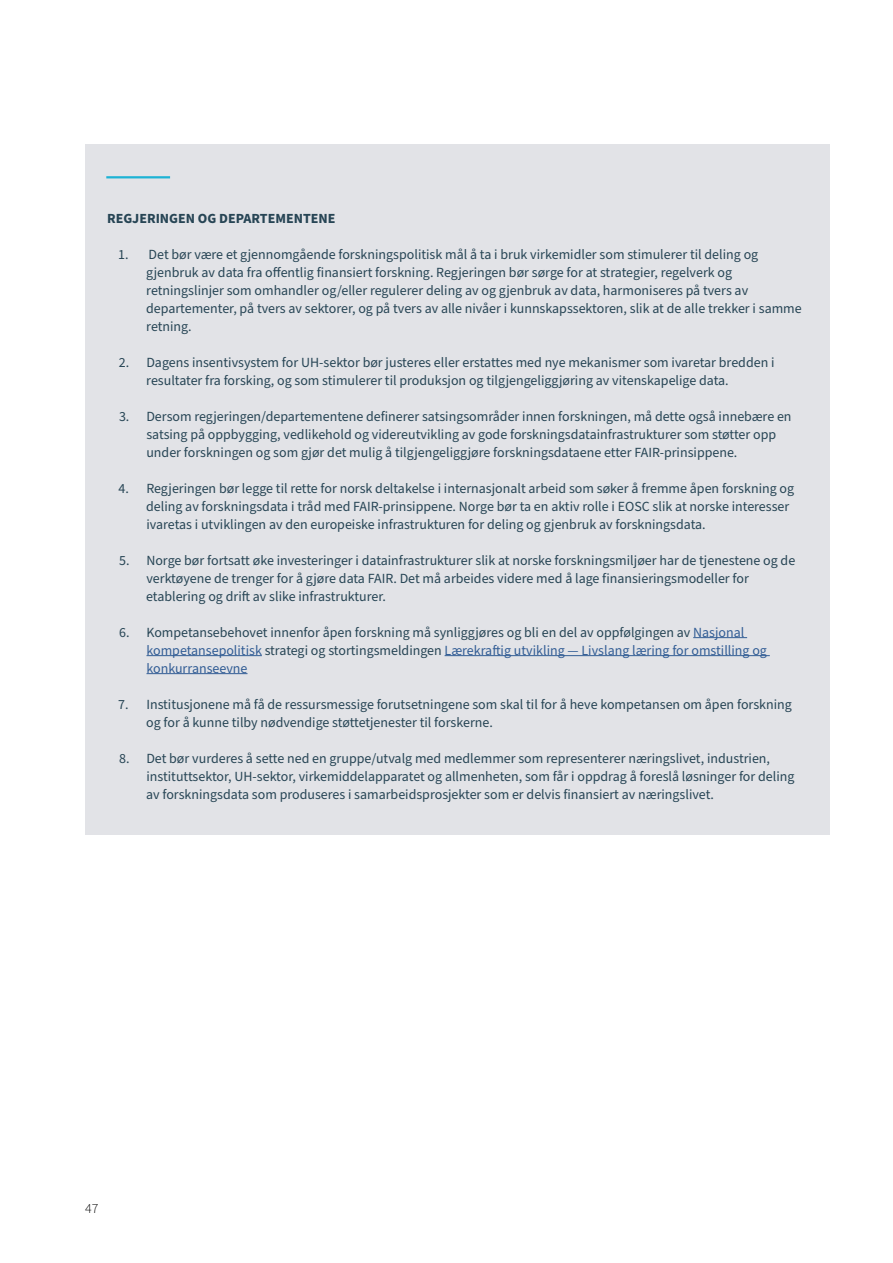
<style>
.page{position:relative;width:893px;height:1263px;background:#fff}
.page>*{position:absolute;margin:0;border:0;box-sizing:border-box;transform-origin:0 0}
.t1{font:13.95px/18px "Source Sans Pro";color:#274555}
.t2{font:700 13.95px "Source Sans Pro";color:#274555}
.t3{font:300 13.95px "Source Sans Pro";color:#000}
.s1{color:#325d95}
</style>
<div class="page">
<div style="left:85px;top:144px;width:744px;height:691px;background:#e2e3e7"></div>
<hr style="left:693px;top:637px;width:54px;height:1px;background:#325d95">
<hr style="left:146px;top:655px;width:116px;height:1px;background:#325d95">
<hr style="left:445px;top:655px;width:325px;height:1px;background:#325d95">
<hr style="left:146px;top:673px;width:102px;height:1px;background:#325d95">
<hr style="left:106px;top:176px;width:64px;height:2px;background:#1db3d5">
<p class="t2" style="left:107px;top:208px;width:230px">REGJERINGEN OG DEPARTEMENTENE</p>
<p class="t1" style="left:146px;top:245px;width:657px;text-indent:-28px">1. Det bør være et gjennomgående forskningspolitisk mål å ta i bruk virkemidler som stimulerer til deling og gjenbruk av data fra offentlig finansiert forskning. Regjeringen bør sørge for at strategier, regelverk og retningslinjer som omhandler og/eller regulerer deling av og gjenbruk av data, harmoniseres på tvers av departementer, på tvers av sektorer, og på tvers av alle nivåer i kunnskapssektoren, slik at de alle trekker i samme retning.</p>
<p class="t1" style="left:146px;top:353px;width:630px;text-indent:-27px">2. Dagens insentivsystem for UH-sektor bør justeres eller erstattes med nye mekanismer som ivaretar bredden i resultater fra forsking, og som stimulerer til produksjon og tilgjengeliggjøring av vitenskapelige data.</p>
<p class="t1" style="left:146px;top:407px;width:647px;text-indent:-27px">3. Dersom regjeringen/departementene definerer satsingsområder innen forskningen, må dette også innebære en satsing på oppbygging, vedlikehold og videreutvikling av gode forskningsdatainfrastrukturer som støtter opp under forskningen og som gjør det mulig å tilgjengeliggjøre forskningsdataene etter FAIR-prinsippene.</p>
<p class="t1" style="left:146px;top:479px;width:649px;text-indent:-28px">4. Regjeringen bør legge til rette for norsk deltakelse i internasjonalt arbeid som søker å fremme åpen forskning og deling av forskningsdata i tråd med FAIR-prinsippene. Norge bør ta en aktiv rolle i EOSC slik at norske interesser ivaretas i utviklingen av den europeiske infrastrukturen for deling og gjenbruk av forskningsdata.</p>
<p class="t1" style="left:146px;top:551px;width:651px;text-indent:-27px">5. Norge bør fortsatt øke investeringer i datainfrastrukturer slik at norske forskningsmiljøer har de tjenestene og de verktøyene de trenger for å gjøre data FAIR. Det må arbeides videre med å lage finansieringsmodeller for etablering og drift av slike infrastrukturer.</p>
<p class="t1" style="left:146px;top:623px;width:622px;text-indent:-27px">6. Kompetansebehovet innenfor åpen forskning må synliggjøres og bli en del av oppfølgingen av <span class="s1">Nasjonal kompetansepolitisk</span> strategi og stortingsmeldingen <span class="s1">Lærekraftig utvikling — Livslang læring for omstilling og konkurranseevne</span></p>
<p class="t1" style="left:146px;top:695px;width:647px;text-indent:-28px">7. Institusjonene må få de ressursmessige forutsetningene som skal til for å heve kompetansen om åpen forskning og for å kunne tilby nødvendige støttetjenester til forskerne.</p>
<p class="t1" style="left:146px;top:749px;width:650px;text-indent:-27px">8. Det bør vurderes å sette ned en gruppe/utvalg med medlemmer som representerer næringslivet, industrien, instituttsektor, UH-sektor, virkemiddelapparatet og allmenheten, som får i oppdrag å foreslå løsninger for deling av forskningsdata som produseres i samarbeidsprosjekter som er delvis finansiert av næringslivet.</p>
<p class="t3" style="left:85px;top:1199px;width:15px">47</p>
</div>
